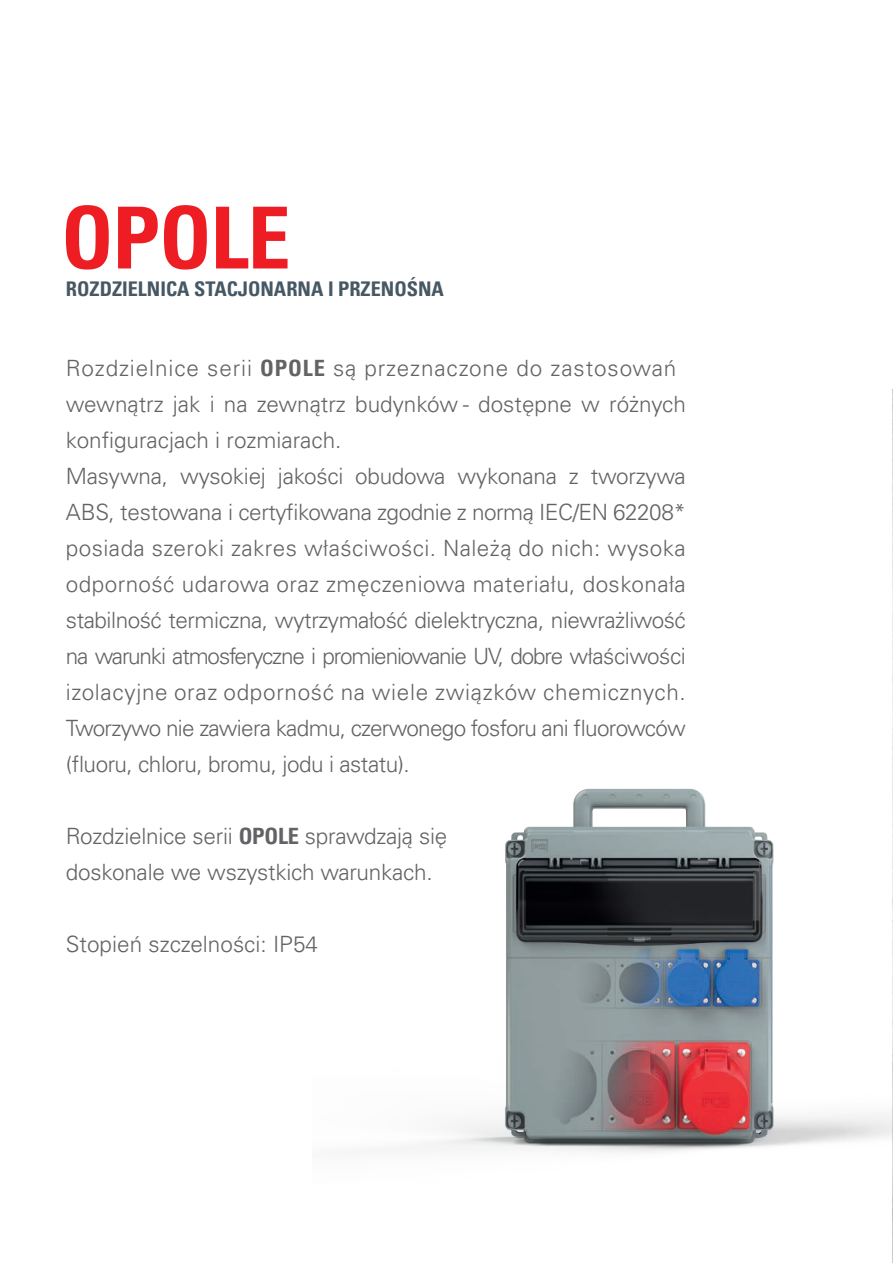
<style>
.page{position:relative;width:893px;height:1263px;background:#fff}
.page>*{position:absolute;margin:0;border:0;box-sizing:border-box;transform-origin:0 0}
.t1{font:300 22.5px/36px "Univers LT Pro 45";color:#636366;text-align:justify}
.t2{font:300 22.5px/36px "Univers LT Pro 45";letter-spacing:-.03em;color:#636366}
.t3{font:300 22.5px "Univers LT Pro 45";letter-spacing:.02em;color:#636366}
.t4{font:300 22.5px "Univers LT Pro 45";letter-spacing:.04em;color:#636366}
.PageMaker-Standarde{font:700 condensed 20.25px "Univers LT Pro";color:#475865}
.s1{font-family:"Univers LT Pro";font-weight:700;font-stretch:condensed}
</style>
<div class="page">
<img style="left:375px;top:788px;width:515px;height:365px">
<svg style="left:66px;top:205px;width:222px;height:65px"></svg>
<img style="left:892px;top:390px;width:1px;height:873px">
<p class="PageMaker-Standarde" style="left:66px;top:277px;width:379px">ROZDZIELNICA STACJONARNA I PRZENOŚNA</p>
<p class="t4" style="left:66px;top:353px;width:612px">Rozdzielnice serii <span class="s1">OPOLE</span> są przeznaczone do zastosowań</p>
<p class="t1" style="left:66px;top:385px;width:621px">wewnątrz jak i na zewnątrz budynków - dostępne w różnych konfiguracjach i rozmiarach.</p>
<p class="t1" style="left:66px;top:457px;width:621px">Masywna, wysokiej jakości obudowa wykonana z tworzywa ABS, testowana i certyfikowana zgodnie z normą IEC/EN 62208* posiada szeroki zakres właściwości. Należą do nich: wysoka</p>
<p class="t3" style="left:66px;top:569px;width:621px">odporność udarowa oraz zmęczeniowa materiału, doskonała</p>
<p class="t1" style="left:66px;top:601px;width:621px">stabilność termiczna, wytrzymałość dielektryczna, niewrażliwość na warunki atmosferyczne i promieniowanie UV, dobre właściwości izolacyjne oraz odporność na wiele związków chemicznych.</p>
<p class="t2" style="left:66px;top:709px;width:621px">Tworzywo nie zawiera kadmu, czerwonego fosforu ani fluorowców (fluoru, chloru, bromu, jodu i astatu).</p>
<p class="t1" style="left:66px;top:817px;width:383px">Rozdzielnice serii <span class="s1">OPOLE</span> sprawdzają się</p>
<p class="t1" style="left:66px;top:853px;width:368px">doskonale we wszystkich warunkach.</p>
<p class="t1" style="left:66px;top:925px;width:254px">Stopień szczelności: IP54</p>
</div>
